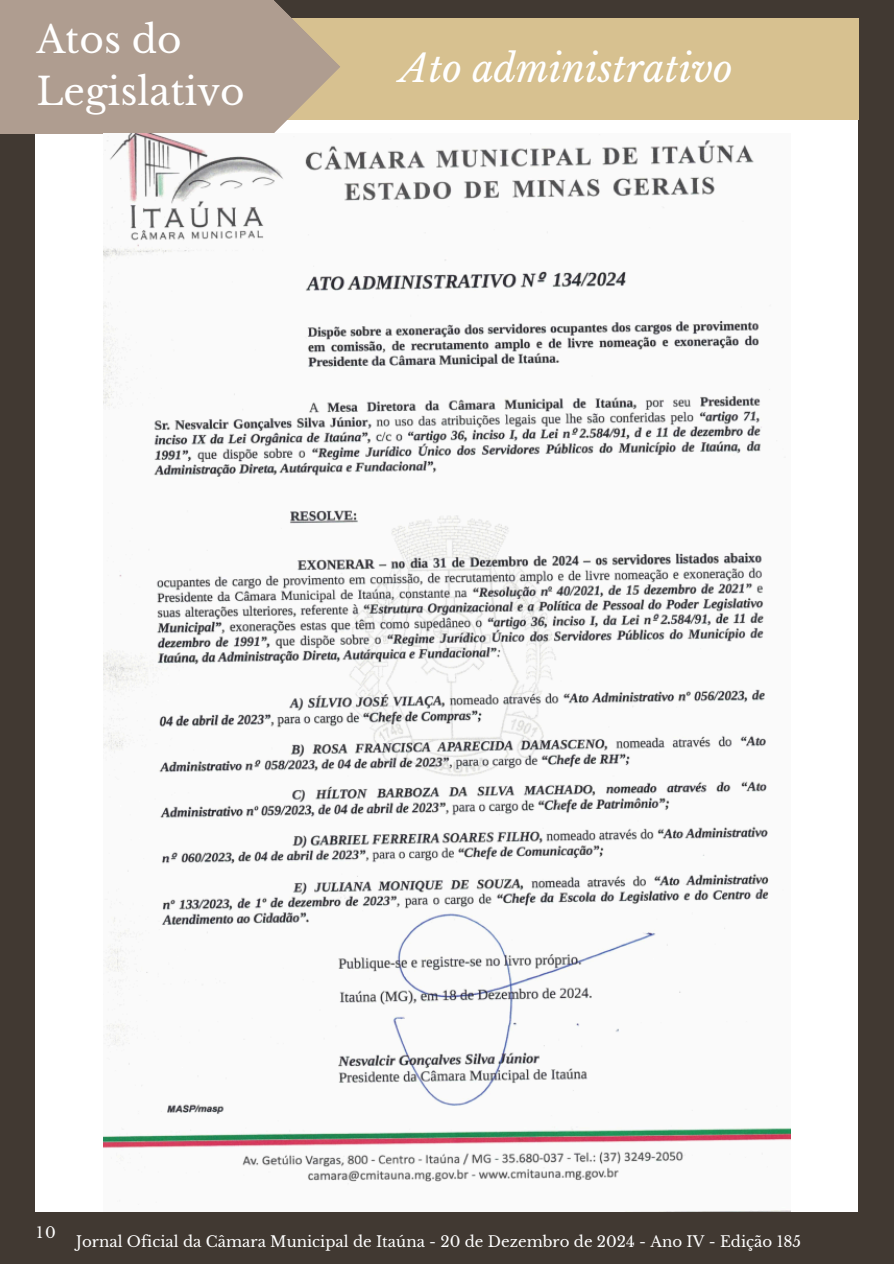
<style>
.page{position:relative;width:894px;height:1264px;background:#fff}
.page>*{position:absolute;margin:0;border:0;box-sizing:border-box;transform-origin:0 0}
.t1{font:37.5px/51.8px "Libre Baskerville";color:#fff}
.t2{font:italic 37.5px "Libre Baskerville";color:#fff}
.t3{font:15px "Libre Baskerville";color:#fff}
.t4{font:15px "Libre Baskerville";color:#fdfdfd}
</style>
<div class="page">
<div style="left:0;top:0;width:893px;height:1263px;background:#413932"></div>
<div style="left:36px;top:44px;width:821px;height:1166px;background:#fff"></div>
<div style="left:275px;top:18px;width:583px;height:102px;background:#d7c190"></div>
<svg style="left:274px;top:0;width:66px;height:133px"></svg>
<div style="left:0;top:0;width:274px;height:134px;background:#af9d90"></div>
<img style="left:103px;top:134px;width:687px;height:1050px">
<h1 class="t1" style="left:36px;top:14px;width:210px">Atos do<br>Legislativo</h1>
<p class="t2" style="left:400px;top:46px;width:334px">Ato administrativo</p>
<h1 class="t4" style="left:36px;top:1223px;width:21px">10</h1>
<p class="t3" style="left:76px;top:1232px;width:726px">Jornal Oficial da Câmara Municipal de Itaúna - 20 de Dezembro de 2024 - Ano IV - Edição 185</p>
</div>
